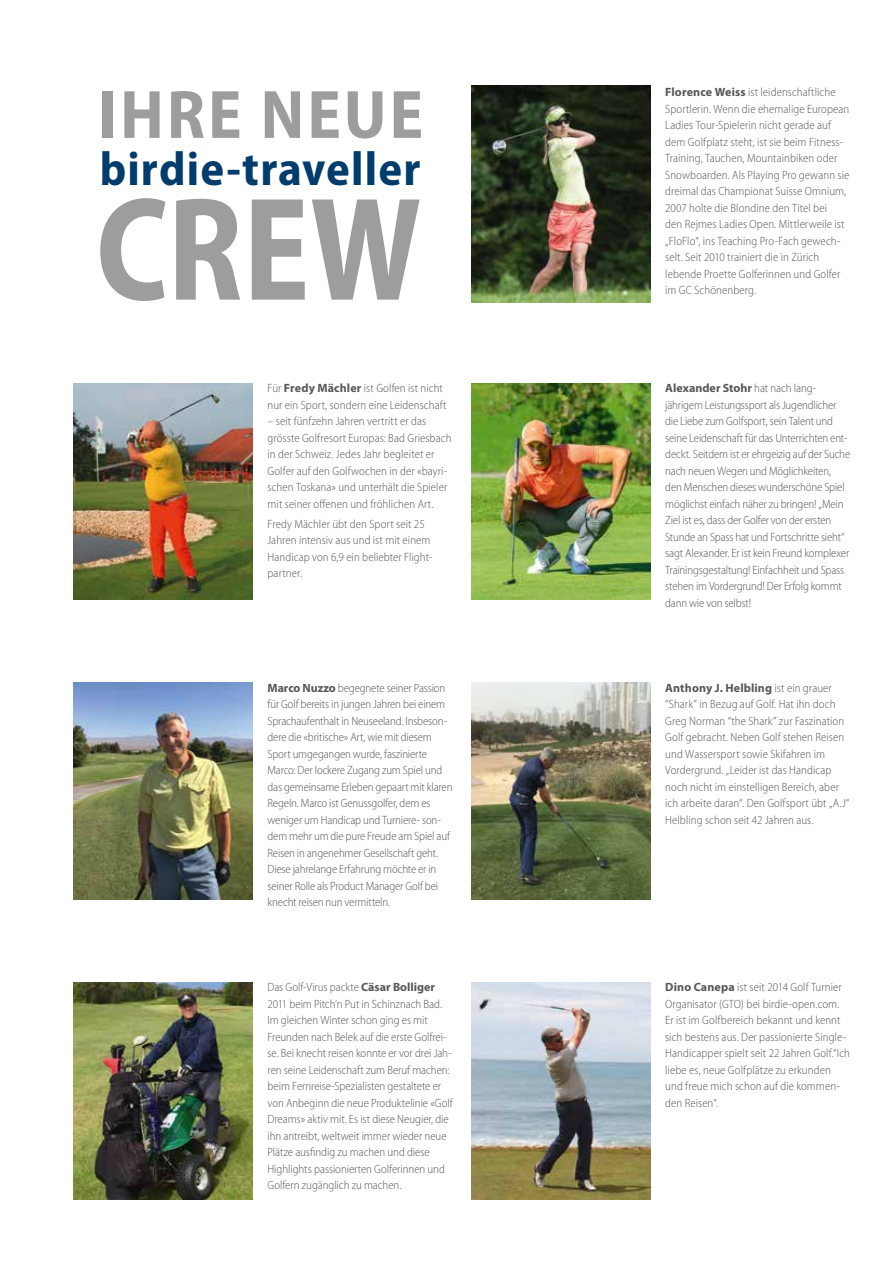
<style>
.page{position:relative;width:893px;height:1263px;background:#fff}
.page>*{position:absolute;margin:0;border:0;box-sizing:border-box;transform-origin:0 0}
.t1{font:700 semi-condensed 148.5px "Myriad Pro";color:#9d9d9c;scale:.91 1}
.t2{font:700 semi-condensed 69px "Myriad Pro";letter-spacing:.04em;color:#9d9d9c}
.t3{font:700 semi-condensed 48px "Myriad Pro";letter-spacing:.025em;color:#003c6c}
.t4{font:300 semi-condensed 12px/16.5px "Myriad Pro";color:#575756}
.s1{font-weight:700;font-stretch:normal}
</style>
<div class="page">
<img style="left:74px;top:682px;width:178px;height:217px">
<img style="left:74px;top:982px;width:178px;height:217px">
<img style="left:74px;top:383px;width:178px;height:217px">
<img style="left:471px;top:86px;width:179px;height:217px">
<img style="left:471px;top:383px;width:179px;height:217px">
<img style="left:471px;top:682px;width:179px;height:217px">
<img style="left:471px;top:982px;width:179px;height:217px">
<h2 class="t2" style="left:98px;top:76px;width:326px">IHRE NEUE</h2>
<h3 class="t3" style="left:100px;top:142px;width:322px">birdie-traveller</h3>
<h1 class="t1" style="left:96px;top:167px;width:359px">CREW</h1>
<p class="t4" style="left:268px;top:380px;width:181px">Für <span class="s1">Fredy Mächler</span> ist Golfen ist nicht nur ein Sport, sondern eine Leidenschaft</p>
<p class="t4" style="left:268px;top:413px;width:185px">– seit fünfzehn Jahren vertritt er das grösste Golfresort Europas: Bad Griesbach in der Schweiz. Jedes Jahr begleitet er Golfer auf den Golfwochen in der «bayri&shy;schen Toskana» und unterhält die Spieler mit seiner offenen und fröhlichen Art.</p>
<p class="t4" style="left:268px;top:516px;width:166px">Fredy Mächler übt den Sport seit 25<br>Jahren intensiv aus und ist mit einem<br>Handicap von 6,9 ein beliebter Flight&shy;partner.</p>
<p class="t4" style="left:268px;top:679px;width:186px"><span class="s1">Marco Nuzzo</span> begegnete seiner Passion für Golf bereits in jungen Jahren bei einem Sprachaufenthalt in Neuseeland. Insbeson&shy;dere die «britische» Art, wie mit diesem Sport umgegangen wurde, faszinierte Marco: Der lockere Zugang zum Spiel und das gemeinsame Erleben gepaart mit klaren Regeln. Marco ist Genussgolfer, dem es weniger um Handicap und Turniere- son&shy;dern mehr um die pure Freude am Spiel auf Reisen in angenehmer Gesellschaft geht.<br>Diese jahrelange Erfahrung möchte er in seiner Rolle als Product Manager Golf bei knecht reisen nun vermitteln.</p>
<p class="t4" style="left:268px;top:979px;width:187px">Das Golf-Virus packte <span class="s1">Cäsar Bolliger </span>2011 beim Pitch’n Put in Schinznach Bad.<br>Im gleichen Winter schon ging es mit Freunden nach Belek auf die erste Golfrei&shy;se. Bei knecht reisen konnte er vor drei Jah&shy;ren seine Leidenschaft zum Beruf machen: beim Fernreise-Spezialisten gestaltete er von Anbeginn die neue Produktelinie «Golf Dreams» aktiv mit. Es ist diese Neugier, die ihn antreibt, weltweit immer wieder neue Plätze ausfindig zu machen und diese Highlights passionierten Golferinnen und Golfern zugänglich zu machen.</p>
<p class="t4" style="left:665px;top:84px;width:186px"><span class="s1">Florence Weiss</span> ist leidenschaftliche Sportlerin. Wenn die ehemalige European Ladies Tour-Spielerin nicht gerade auf dem Golfplatz steht, ist sie beim Fitness-Training, Tauchen, Mountainbiken oder Snowboarden. Als Playing Pro gewann sie dreimal das Championat Suisse Omnium, 2007 holte die Blondine den Titel bei<br>den Rejmes Ladies Open. Mittlerweile ist „FloFlo“, ins Teaching Pro-Fach gewech&shy;selt. Seit 2010 trainiert die in Zürich lebende Proette Golferinnen und Golfer im GC Schönenberg.</p>
<p class="t4" style="left:665px;top:380px;width:187px"><span class="s1">Alexander Stohr</span> hat nach lang&shy;jährigem Leistungssport als Jugendlicher die Liebe zum Golfsport, sein Talent und seine Leidenschaft für das Unterrichten ent&shy;deckt. Seitdem ist er ehrgeizig auf der Suche nach neuen Wegen und Möglichkeiten, den Menschen dieses wunderschöne Spiel möglichst einfach näher zu bringen! „Mein Ziel ist es, dass der Golfer von der ersten Stunde an Spass hat und Fortschritte sieht“ sagt Alexander. Er ist kein Freund komplexer Trainingsgestaltung! Einfachheit und Spass stehen im Vordergrund! Der Erfolg kommt dann wie von selbst!</p>
<p class="t4" style="left:665px;top:679px;width:186px"><span class="s1">Anthony J. Helbling</span> ist ein grauer “Shark” in Bezug auf Golf. Hat ihn doch Greg Norman “the Shark” zur Faszination Golf gebracht. Neben Golf stehen Reisen und Wassersport sowie Skifahren im Vordergrund. „Leider ist das Handicap noch nicht im einstelligen Bereich, aber ich arbeite daran“. Den Golfsport übt „A.J“ Helbling schon seit 42 Jahren aus.</p>
<p class="t4" style="left:665px;top:979px;width:186px"><span class="s1">Dino Canepa</span> ist seit 2014 Golf Turnier Organisator (GTO) bei birdie-open.com.<br>Er ist im Golfbereich bekannt und kennt sich bestens aus. Der passionierte Single-Handicapper spielt seit 22 Jahren Golf.“Ich liebe es, neue Golfplätze zu erkunden und freue mich schon auf die kommen&shy;den Reisen“.</p>
</div>
